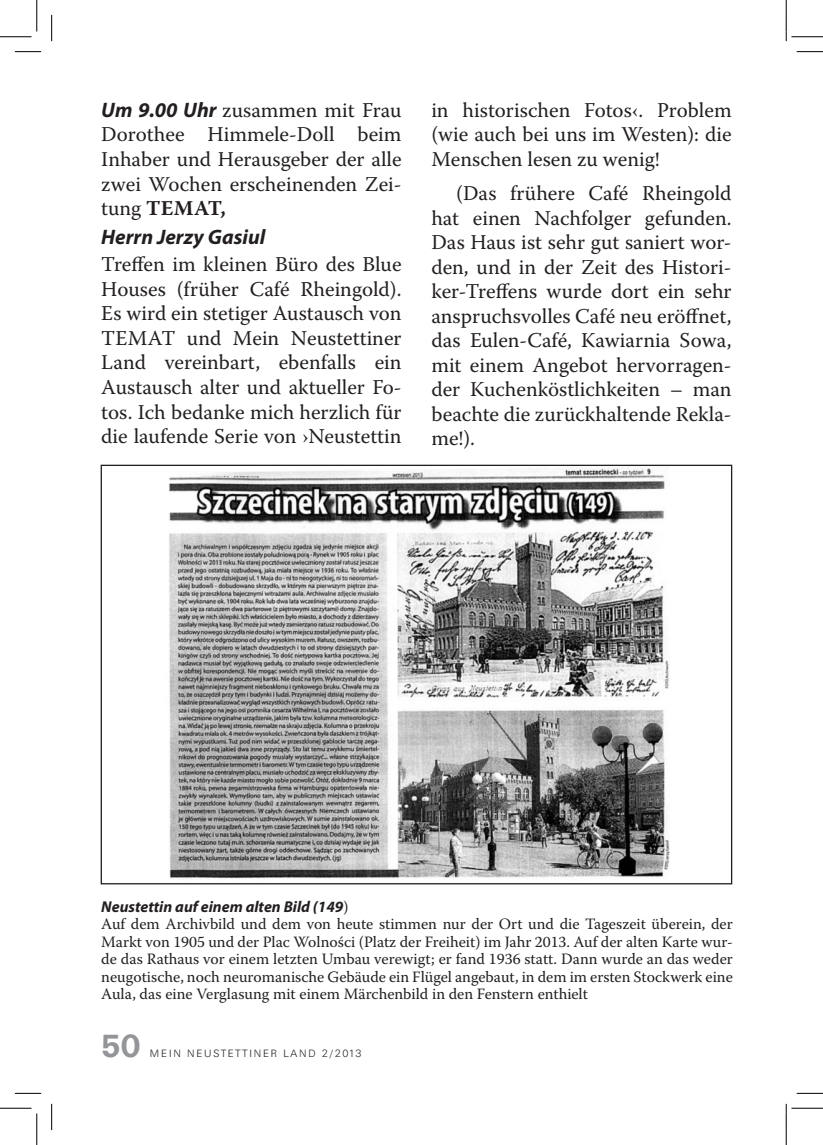
<style>
.page{position:relative;width:823px;height:1145px;background:#fff}
.page>*{position:absolute;margin:0;border:0;box-sizing:border-box;transform-origin:0 0}
.t1{font:700 31.5px "Univers BQ";color:#939598}
.t2{font:21px/24.5px "Warnock Pro";color:#231f20;text-align:justify}
.t3{font:italic 700 21px "Myriad Pro";color:#231f20}
.t4{font:15.75px/17.5px "Warnock Pro";color:#231f20;text-align:justify}
.t5{font:italic 700 15.75px "Myriad Pro";color:#231f20}
.t6{font:300 10.5px "Univers BQ";letter-spacing:.17em;color:#231f20}
.s1{font-family:"Myriad Pro";font-weight:700;font-style:italic}
.s2{font-weight:700}
.s3{font-family:"Warnock Pro";font-weight:400;font-style:normal}
</style>
<div class="page">
<img style="left:169px;top:467px;width:501px;height:412px">
<svg style="left:15px;top:51px;width:26px;height:1px"></svg>
<svg style="left:796px;top:51px;width:27px;height:1px"></svg>
<svg style="left:15px;top:1093px;width:26px;height:1px"></svg>
<svg style="left:796px;top:1093px;width:27px;height:1px"></svg>
<svg style="left:51px;top:15px;width:1px;height:26px"></svg>
<svg style="left:51px;top:1104px;width:1px;height:26px"></svg>
<hr style="left:0;top:36px;width:32px;height:1px;background:#000">
<hr style="left:791px;top:36px;width:32px;height:1px;background:#000">
<hr style="left:0;top:1108px;width:32px;height:1px;background:#000">
<hr style="left:791px;top:1108px;width:32px;height:1px;background:#000">
<hr style="left:36px;top:0;width:1px;height:32px;background:#000">
<hr style="left:36px;top:1113px;width:1px;height:32px;background:#000">
<hr style="left:786px;top:0;width:1px;height:32px;background:#000">
<hr style="left:786px;top:1113px;width:1px;height:32px;background:#000">
<p class="t2" style="left:101px;top:97px;width:302px"><span class="s1">Um 9.00 Uhr</span> zusammen mit Frau Dorothee Himmele-Doll beim Inhaber und Herausgeber der alle zwei Wochen erscheinenden Zei&shy;tung <span class="s2">TEMAT,</span></p>
<p class="t3" style="left:101px;top:224px;width:166px">Herrn Jerzy Gasiul</p>
<p class="t2" style="left:101px;top:252px;width:302px">Treffen im kleinen Büro des Blue Houses (früher Café Rheingold).<br>Es wird ein stetiger Austausch von TEMAT und Mein Neustettiner Land vereinbart, ebenfalls ein Austausch alter und aktueller Fo&shy;tos. Ich bedanke mich herzlich für die laufende Serie von ›Neustettin</p>
<p class="t2" style="left:431px;top:97px;width:302px">in historischen Fotos‹. Problem (wie auch bei uns im Westen): die Menschen lesen zu wenig!</p>
<p class="t2" style="left:431px;top:181px;width:302px;text-indent:25px">(Das frühere Café Rheingold hat einen Nachfolger gefunden.<br>Das Haus ist sehr gut saniert wor&shy;den, und in der Zeit des Histori&shy;ker-Treffens wurde dort ein sehr anspruchsvolles Café neu eröffnet, das Eulen-Café, Kawiarnia Sowa, mit einem Angebot hervorragen&shy;der Kuchenköstlichkeiten – man beachte die zurückhaltende Rekla&shy;me!).</p>
<p class="t5" style="left:101px;top:896px;width:249px">Neustettin auf einem alten Bild (149<span class="s3">)</span></p>
<p class="t4" style="left:101px;top:915px;width:633px">Auf dem Archivbild und dem von heute stimmen nur der Ort und die Tageszeit überein, der Markt von 1905 und der Plac Wolności (Platz der Freiheit) im Jahr 2013. Auf der alten Karte wur&shy;de das Rathaus vor einem letzten Umbau verewigt; er fand 1936 statt. Dann wurde an das weder neugotische, noch neuromanische Gebäude ein Flügel angebaut, in dem im ersten Stockwerk eine Aula, das eine Verglasung mit einem Märchenbild in den Fenstern enthielt</p>
<h1 class="t1" style="left:101px;top:1028px;width:41px">50</h1>
<p class="t6" style="left:150px;top:1048px;width:213px">MEIN NEUSTETTINER LAND 2/2013</p>
</div>
